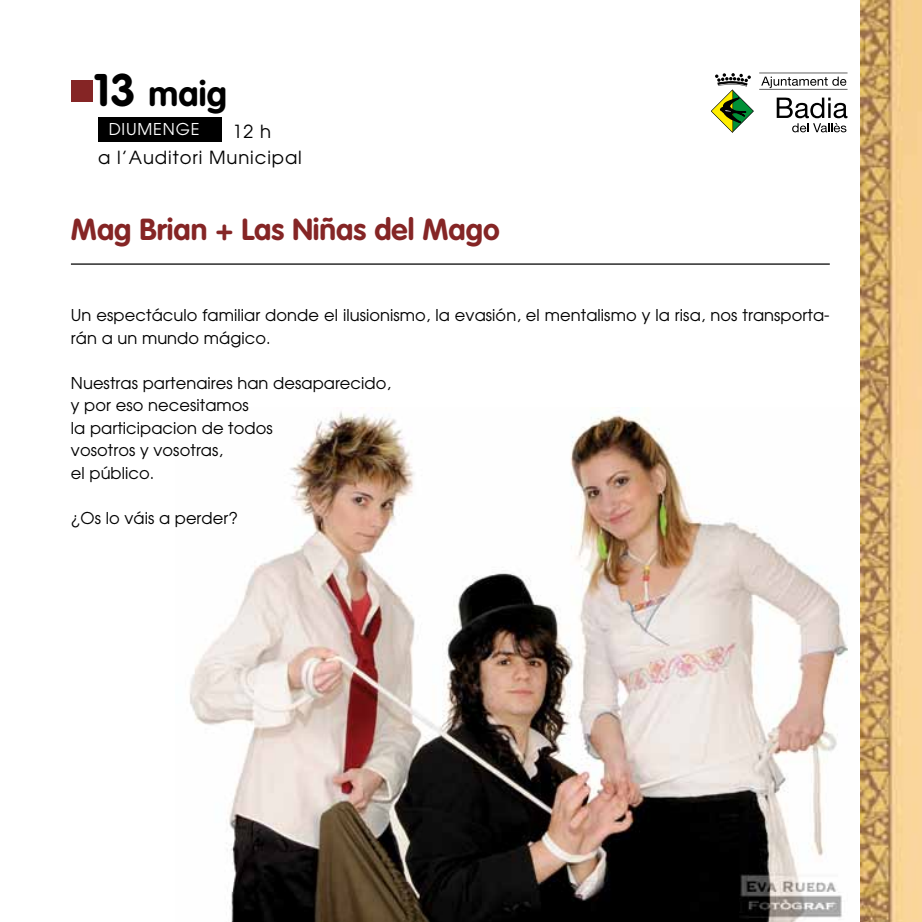
<style>
.page{position:relative;width:922px;height:922px;background:#fff}
.page>*{position:absolute;margin:0;border:0;box-sizing:border-box;transform-origin:0 0}
.t1{font:700 35px "VAG Rounded";color:#000}
.t2{font:700 30px "VAG Rounded";color:#852525}
.t3{font:18px "Avant Garde";letter-spacing:.05em;color:#000}
.t4{font:16.25px/22.5px "Avant Garde";letter-spacing:.005em;color:#000}
.t5{font:16.25px "Avant Garde";letter-spacing:.05em;color:#fff}
.s1{font-size:45px}
</style>
<div class="page">
<img style="left:189px;top:407px;width:659px;height:514px">
<hr style="left:71px;top:263px;width:758px;height:1px;background:#000">
<div style="left:71px;top:81px;width:21px;height:21px;background:#852525"></div>
<div style="left:98px;top:117px;width:123px;height:24px;background:#000"></div>
<svg style="left:711px;top:73px;width:136px;height:60px"></svg>
<img style="left:860px;top:0;width:61px;height:921px">
<h1 class="t1" style="left:93px;top:73px;width:135px"><span class="s1">13</span> maig</h1>
<p class="t5" style="left:109px;top:119px;width:92px">DIUMENGE</p>
<p class="t3" style="left:98px;top:146px;width:205px">a l’Auditori Municipal</p>
<p class="t3" style="left:232px;top:121px;width:40px">12 h</p>
<h2 class="t2" style="left:71px;top:212px;width:430px">Mag Brian + Las Niñas del Mago</h2>
<p class="t4" style="left:71px;top:303px;width:760px">Un espectáculo familiar donde el ilusionismo, la evasión, el mentalismo y la risa, nos transporta&shy;rán a un mundo mágico.</p>
<p class="t4" style="left:71px;top:371px;width:321px">Nuestras partenaires han desaparecido, y por eso necesitamos<br>la participacion de todos<br>vosotros y vosotras,<br>el público.</p>
<p class="t4" style="left:71px;top:506px;width:168px">¿Os lo váis a perder?</p>
</div>
